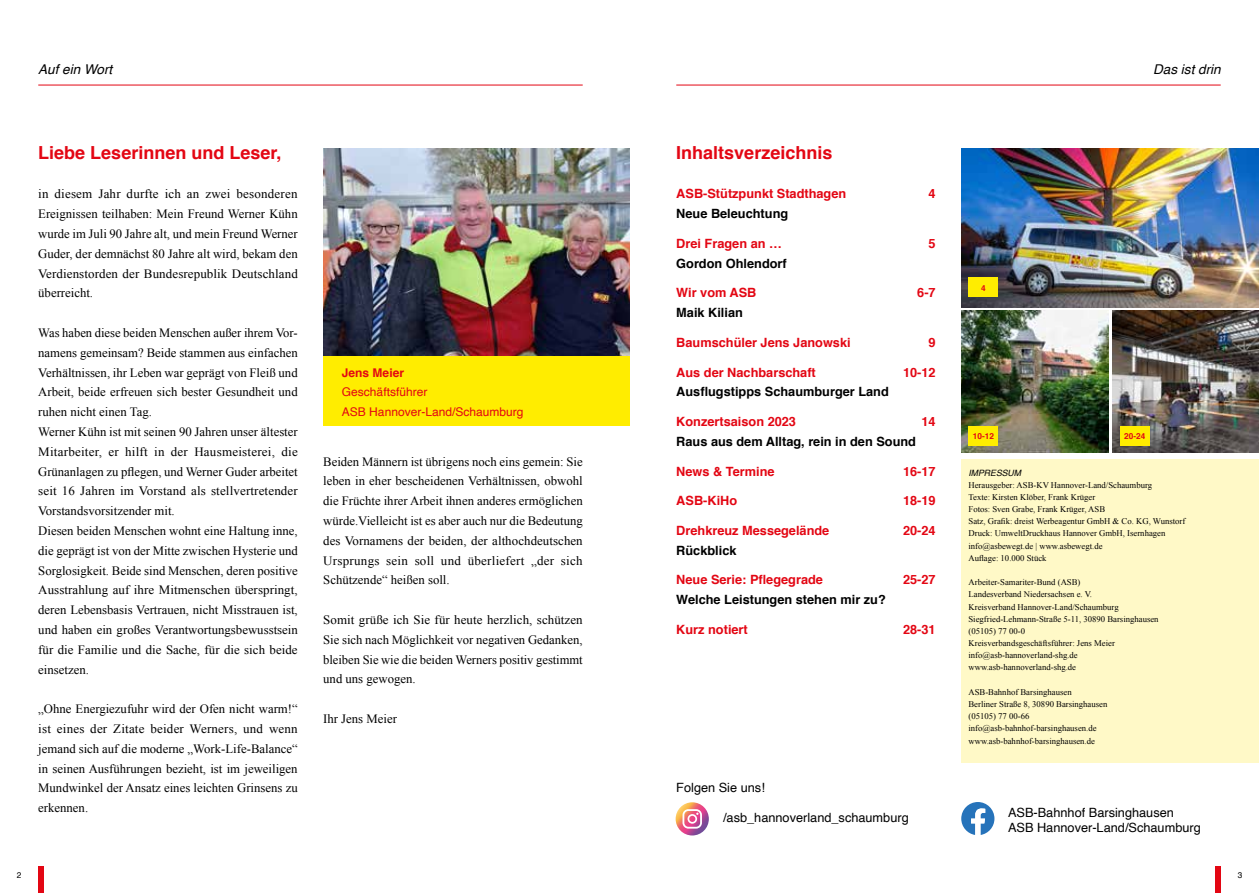
<style>
.page{position:relative;width:1259px;height:893px;background:#fff}
.page>*{position:absolute;margin:0;border:0;box-sizing:border-box;transform-origin:0 0}
.t1{font:700 18px "Helvetica";color:#e30613}
.t2{font:italic 13.5px "Helvetica";color:#000}
.t3{font:12.75px/19.8px "Times New Roman";color:#000;text-align:justify}
.t4{font:700 12.75px "Helvetica";color:#e30613}
.t5{font:700 12.75px "Helvetica";color:#000}
.t6{font:12.75px/15.3px "Helvetica";color:#000}
.t7{font:12px/19.8px "Helvetica";color:#e30613}
.t8{font:700 12px "Helvetica";color:#e30613}
.t9{font:8.7px/12.1px "Times New Roman";color:#000}
.t10{font:italic 8.7px "Helvetica";color:#000}
.t11{font:700 8.25px "Helvetica";color:#e30613}
.t12{font:8.25px "Helvetica";color:#000}
</style>
<div class="page">
<img style="left:323px;top:149px;width:306px;height:208px">
<div style="left:323px;top:357px;width:306px;height:69px;background:#ffed00"></div>
<img style="left:961px;top:149px;width:298px;height:158px">
<img style="left:961px;top:311px;width:147px;height:141px">
<div style="left:961px;top:459px;width:298px;height:304px;background:#fff9c7"></div>
<img style="left:1112px;top:311px;width:147px;height:141px">
<div style="left:968px;top:278px;width:30px;height:19px;background:#ffed00"></div>
<div style="left:968px;top:426px;width:30px;height:20px;background:#ffed00"></div>
<div style="left:1120px;top:426px;width:29px;height:20px;background:#ffed00"></div>
<svg style="left:961px;top:802px;width:33px;height:33px"></svg>
<svg style="left:675px;top:802px;width:34px;height:33px"></svg>
<svg style="left:682px;top:809px;width:20px;height:20px"></svg>
<hr style="left:676px;top:85px;width:544px;height:1px;background:#e30613">
<hr style="left:38px;top:85px;width:545px;height:1px;background:#e30613">
<div style="left:1214px;top:866px;width:6px;height:27px;background:#e30613"></div>
<div style="left:38px;top:866px;width:6px;height:27px;background:#e30613"></div>
<p class="t2" style="left:38px;top:59px;width:76px">Auf ein Wort</p>
<p class="t2" style="left:1153px;top:59px;width:69px">Das ist drin</p>
<h1 class="t1" style="left:38px;top:138px;width:245px">Liebe Leserinnen und Leser,</h1>
<h1 class="t1" style="left:676px;top:138px;width:158px">Inhaltsverzeichnis</h1>
<p class="t4" style="left:676px;top:184px;width:171px">ASB-Stützpunkt Stadthagen</p>
<p class="t4" style="left:928px;top:184px;width:9px">4</p>
<p class="t5" style="left:676px;top:203px;width:113px">Neue Beleuchtung</p>
<p class="t4" style="left:676px;top:233px;width:107px">Drei Fragen an …</p>
<p class="t4" style="left:928px;top:233px;width:9px">5</p>
<p class="t5" style="left:676px;top:253px;width:112px">Gordon Ohlendorf</p>
<p class="t4" style="left:676px;top:283px;width:82px">Wir vom ASB</p>
<p class="t4" style="left:917px;top:283px;width:20px">6-7</p>
<p class="t5" style="left:676px;top:302px;width:68px">Maik Kilian</p>
<p class="t4" style="left:676px;top:332px;width:176px">Baumschüler Jens Janowski</p>
<p class="t4" style="left:928px;top:332px;width:9px">9</p>
<p class="t4" style="left:676px;top:362px;width:141px">Aus der Nachbarschaft</p>
<p class="t4" style="left:903px;top:362px;width:34px">10-12</p>
<p class="t5" style="left:676px;top:382px;width:214px">Ausflugstipps Schaumburger Land</p>
<p class="t4" style="left:676px;top:411px;width:121px">Konzertsaison 2023</p>
<p class="t4" style="left:921px;top:411px;width:16px">14</p>
<p class="t5" style="left:676px;top:431px;width:241px">Raus aus dem Alltag, rein in den Sound</p>
<p class="t4" style="left:676px;top:461px;width:100px">News &amp; Termine</p>
<p class="t4" style="left:903px;top:461px;width:34px">16-17</p>
<p class="t4" style="left:676px;top:490px;width:62px">ASB-KiHo</p>
<p class="t4" style="left:903px;top:490px;width:34px">18-19</p>
<p class="t4" style="left:676px;top:520px;width:155px">Drehkreuz Messegelände</p>
<p class="t4" style="left:903px;top:520px;width:34px">20-24</p>
<p class="t5" style="left:676px;top:540px;width:62px">Rückblick</p>
<p class="t4" style="left:676px;top:570px;width:148px">Neue Serie: Pflegegrade</p>
<p class="t4" style="left:903px;top:570px;width:34px">25-27</p>
<p class="t5" style="left:676px;top:589px;width:211px">Welche Leistungen stehen mir zu?</p>
<p class="t4" style="left:676px;top:619px;width:73px">Kurz notiert</p>
<p class="t4" style="left:903px;top:619px;width:34px">28-31</p>
<p class="t3" style="left:38px;top:184px;width:261px">in diesem Jahr durfte ich an zwei besonderen Ereignissen teilhaben: Mein Freund Werner Kühn wurde im Juli 90 Jahre alt, und mein Freund Werner Guder, der demnächst 80 Jahre alt wird, bekam den Verdienstorden der Bundesrepublik Deutschland überreicht.</p>
<p class="t3" style="left:38px;top:323px;width:261px;text-align:left">Was haben diese beiden Menschen außer ihrem Vor&shy;namens gemeinsam? Beide stammen aus einfachen Verhältnissen, ihr Leben war geprägt von Fleiß und Arbeit, beide erfreuen sich bester Gesundheit und ruhen nicht einen Tag.<br>Werner Kühn ist mit seinen 90 Jahren unser ältester Mitarbeiter, er hilft in der Hausmeisterei, die -Grünanlagen zu pflegen, und Werner Guder -arbeitet seit 16 Jahren im Vorstand als stellvertretender Vorstandsvorsitzender mit.<br>Diesen beiden Menschen wohnt eine Haltung inne, die geprägt ist von der Mitte zwischen Hysterie und Sorglosigkeit. Beide sind Menschen, deren positive Ausstrahlung auf ihre Mitmenschen überspringt, deren Lebensbasis Vertrauen, nicht Misstrauen ist, und haben ein großes Verantwortungsbewusstsein für die Familie und die Sache, für die sich beide einsetzen.</p>
<p class="t3" style="left:38px;top:699px;width:261px">„Ohne Energiezufuhr wird der Ofen nicht warm!“ ist eines der Zitate beider Werners, und wenn jemand sich auf die moderne „Work-Life-Balance“ in seinen Ausführungen bezieht, ist im jeweiligen Mundwinkel der Ansatz eines leichten Grinsens zu erkennen.</p>
<p class="t11" style="left:981px;top:281px;width:6px">4</p>
<p class="t8" style="left:342px;top:363px;width:64px">Jens Meier</p>
<p class="t7" style="left:342px;top:383px;width:183px">Geschäftsführer<br>ASB Hannover-Land/Schaumburg</p>
<p class="t11" style="left:973px;top:429px;width:23px">10-12</p>
<p class="t11" style="left:1124px;top:429px;width:23px">20-24</p>
<p class="t10" style="left:968px;top:466px;width:54px">IMPRESSUM</p>
<p class="t9" style="left:968px;top:479px;width:218px">Herausgeber: ASB-KV Hannover-Land/Schaumburg<br>Texte: Kirsten Klöber, Frank Krüger<br>Fotos: Sven Grabe, Frank Krüger, ASB<br>Satz, Grafik: dreist Werbeagentur GmbH &amp; Co. KG, Wunstorf Druck: UmweltDruckhaus Hannover GmbH, Isernhagen info@asbewegt.de | www.asbewegt.de<br>Auflage: 10.000 Stück</p>
<p class="t9" style="left:968px;top:576px;width:192px">Arbeiter-Samariter-Bund (ASB)<br>Landesverband Niedersachsen e. V.<br>Kreisverband Hannover-Land/Schaumburg Siegfried-Lehmann-Straße 5-11, 30890 Barsinghausen (05105) 77 00-0<br>Kreisverbandsgeschäftsführer: Jens Meier info@asb-hannoverland-shg.de www.asb-hannoverland-shg.de</p>
<p class="t9" style="left:968px;top:686px;width:140px">ASB-Bahnhof Barsinghausen<br>Berliner Straße 8, 30890 Barsinghausen (05105) 77 00-66 info@asb-bahnhof-barsinghausen.de www.asb-bahnhof-barsinghausen.de</p>
<p class="t3" style="left:323px;top:451px;width:261px">Beiden Männern ist übrigens noch eins gemein: Sie leben in eher bescheidenen Verhältnissen, obwohl die Früchte ihrer Arbeit ihnen anderes ermöglichen würde.Vielleicht ist es aber auch nur die Bedeutung des Vornamens der beiden, der althochdeutschen Ursprungs sein soll und überliefert „der sich Schützende“ heißen soll.</p>
<p class="t3" style="left:323px;top:610px;width:261px">Somit grüße ich Sie für heute herzlich, schützen Sie sich nach Möglichkeit vor negativen Gedanken, bleiben Sie wie die beiden Werners positiv gestimmt und uns gewogen.</p>
<p class="t3" style="left:323px;top:709px;width:75px">Ihr Jens Meier</p>
<p class="t6" style="left:676px;top:781px;width:90px">Folgen Sie uns!</p>
<p class="t6" style="left:723px;top:810px;width:187px">/asb_hannoverland_schaumburg</p>
<p class="t6" style="left:1008px;top:805px;width:194px">ASB-Bahnhof Barsinghausen<br>ASB Hannover-Land/Schaumburg</p>
<p class="t12" style="left:17px;top:869px;width:6px">2</p>
<p class="t12" style="left:1237px;top:869px;width:6px">3</p>
</div>
